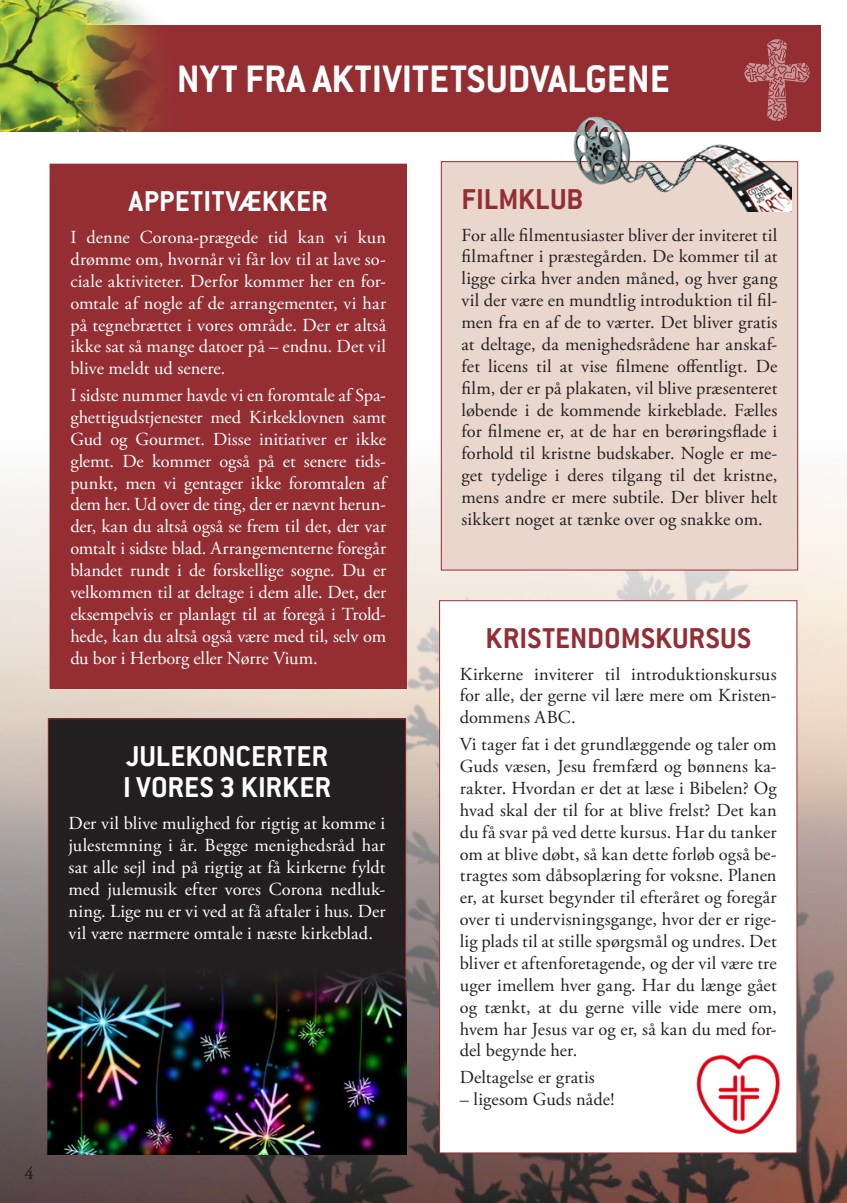
<style>
.page{position:relative;width:847px;height:1203px;background:#fff}
.page>*{position:absolute;margin:0;border:0;box-sizing:border-box;transform-origin:0 0}
.t1{font:700 42px "Conduit ITC";color:#fff}
.t2{font:700 31.5px "Conduit ITC";letter-spacing:.01em;color:#fff}
.t3{font:700 31.5px "Conduit ITC";letter-spacing:.01em;color:#942e33}
.t4{font:18.38px/21.9px "Adobe Garamond Pro";letter-spacing:.005em;color:#231f20;text-align:justify}
.t5{font:18.38px/21.9px "Adobe Garamond Pro";color:#fff;text-align:justify}
.t6{font:17.5px "Adobe Garamond Pro";color:#231f20}
</style>
<div class="page">
<img style="left:0;top:353px;width:847px;height:850px">
<div style="left:0;top:25px;width:820px;height:106px;background:#942e33"></div>
<svg style="left:744px;top:39px;width:65px;height:72px"></svg>
<img style="left:0;top:0;width:160px;height:131px">
<div style="left:50px;top:164px;width:356px;height:524px;background:#942e33"></div>
<div style="left:48px;top:719px;width:358px;height:434px;background:#231f20"></div>
<div style="left:441px;top:162px;width:356px;height:408px;background:#e9d6cd"></div>
<img style="left:572px;top:111px;width:220px;height:101px">
<div style="left:439px;top:601px;width:358px;height:552px;background:#fff"></div>
<img style="left:696px;top:1054px;width:85px;height:81px">
<img style="left:48px;top:962px;width:359px;height:193px">
<p class="t1" style="left:177px;top:54px;width:494px">NYT FRA AKTIVITETSUDVALGENE</p>
<p class="t2" style="left:129px;top:183px;width:200px">APPETITVÆKKER</p>
<p class="t5" style="left:70px;top:227px;width:317px">I denne Corona-prægede tid kan vi kun drømme om, hvornår vi får lov til at lave so&shy;ciale aktiviteter. Derfor kommer her en for&shy;omtale af nogle af de arrangementer, vi har på tegnebrættet i vores område. Der er altså ikke sat så mange datoer på – endnu. Det vil blive meldt ud senere.</p>
<p class="t5" style="left:70px;top:385px;width:317px">I sidste nummer havde vi en foromtale af Spa&shy;ghettigudstjenester med Kirkeklovnen samt Gud og Gourmet. Disse initiativer er ikke glemt. De kommer også på et senere tids&shy;punkt, men vi gentager ikke foromtalen af dem her. Ud over de ting, der er nævnt herun&shy;der, kan du altså også se frem til det, der var omtalt i sidste blad. Arrangementerne foregår blandet rundt i de forskellige sogne. Du er velkommen til at deltage i dem alle. Det, der eksempelvis er planlagt til at foregå i Trold&shy;hede, kan du altså også være med til, selv om du bor i Herborg eller Nørre Vium.</p>
<p class="t2" style="left:126px;top:738px;width:203px">JULEKONCERTER</p>
<p class="t2" style="left:123px;top:769px;width:209px">I VORES 3 KIRKER</p>
<p class="t5" style="left:69px;top:813px;width:318px">Der vil blive mulighed for rigtig at komme i julestemning i år. Begge menighedsråd har sat alle sejl ind på rigtig at få kirkerne fyldt med julemusik efter vores Corona nedluk&shy;ning. Lige nu er vi ved at få aftaler i hus. Der vil være nærmere omtale i næste kirkeblad.</p>
<p class="t6" style="left:25px;top:1163px;width:10px">4</p>
<p class="t3" style="left:461px;top:180px;width:123px">FILMKLUB</p>
<p class="t4" style="left:461px;top:224px;width:317px">For alle filmentusiaster bliver der inviteret til filmaftner i præstegården. De kommer til at ligge cirka hver anden måned, og hver gang vil der være en mundtlig introduktion til fil&shy;men fra en af de to værter. Det bliver gratis at deltage, da menighedsrådene har anskaf&shy;fet licens til at vise filmene offentligt. De film, der er på plakaten, vil blive præsenteret løbende i de kommende kirkeblade. Fælles for filmene er, at de har en berøringsflade i forhold til kristne budskaber. Nogle er me&shy;get tydelige i deres tilgang til det kristne, mens andre er mere subtile. Der bliver helt sikkert noget at tænke over og snakke om.</p>
<p class="t3" style="left:485px;top:620px;width:267px">KRISTENDOMSKURSUS</p>
<p class="t4" style="left:460px;top:663px;width:318px">Kirkerne inviterer til introduktionskursus for alle, der gerne vil lære mere om Kristen&shy;dommens ABC.</p>
<p class="t4" style="left:460px;top:734px;width:318px">Vi tager fat i det grundlæggende og taler om Guds væsen, Jesu fremfærd og bønnens ka&shy;rakter. Hvordan er det at læse i Bibelen? Og hvad skal der til for at blive frelst? Det kan du få svar på ved dette kursus. Har du tanker om at blive døbt, så kan dette forløb også be&shy;tragtes som dåbsoplæring for voksne. Planen er, at kurset begynder til efteråret og foregår over ti undervisningsgange, hvor der er rige&shy;lig plads til at stille spørgsmål og undres. Det bliver et aftenforetagende, og der vil være tre uger imellem hver gang. Har du længe gået og tænkt, at du gerne ville vide mere om, hvem har Jesus var og er, så kan du med for&shy;del begynde her.</p>
<p class="t4" style="left:460px;top:1067px;width:137px">Deltagelse er gratis</p>
<p class="t4" style="left:460px;top:1089px;width:156px">– ligesom Guds nåde!</p>
</div>
